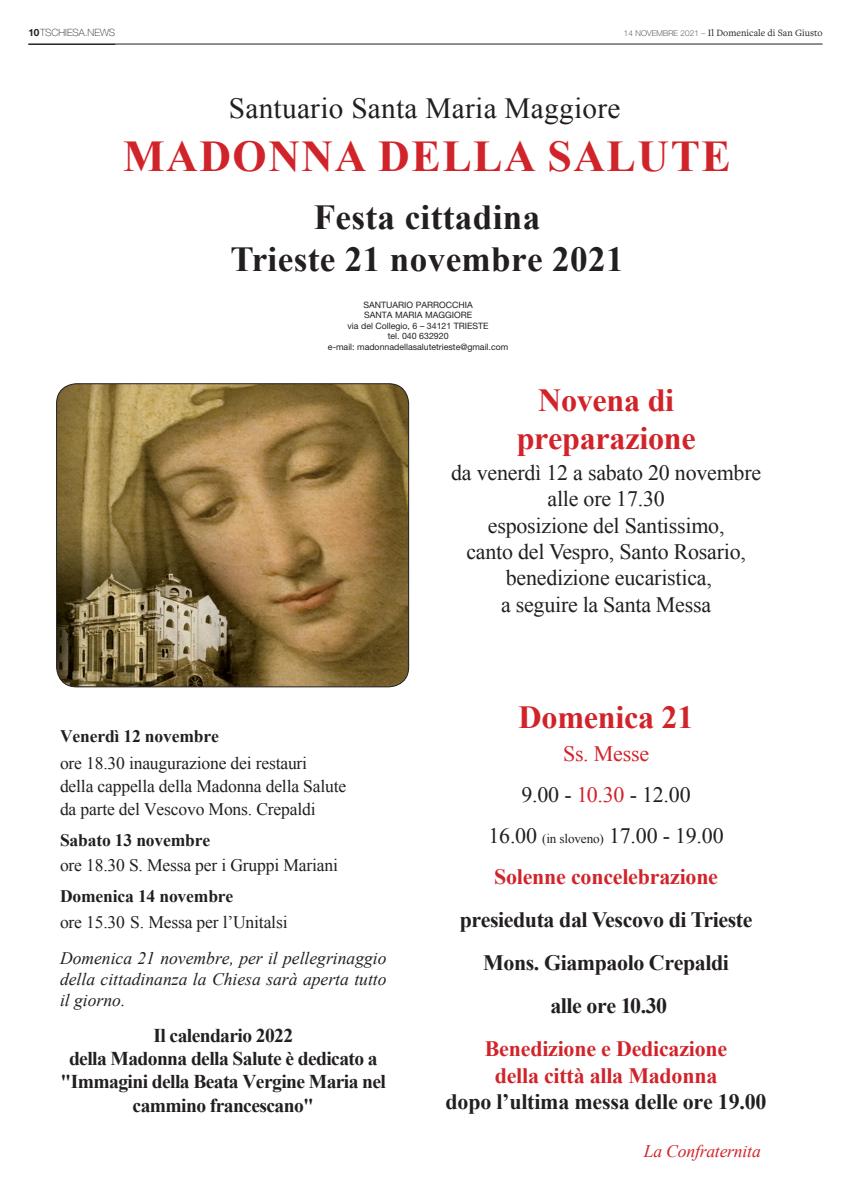
<style>
.page{position:relative;width:851px;height:1191px;background:#fff}
.page>*{position:absolute;margin:0;border:0;box-sizing:border-box;transform-origin:0 0}
.t1{font:700 43.9px "Times New Roman";letter-spacing:.035em;color:#d1232a}
.t2{font:700 35.1px/42.2px "Times New Roman";letter-spacing:.01em;color:#231f20;text-align:center}
.t3{font:700 32.2px/38.5px "Times New Roman";letter-spacing:-.01em;color:#d1232a;text-align:center}
.t4{font:29.3px "Times New Roman";letter-spacing:.01em;color:#231f20}
.t5{font:22px/26.3px "Times New Roman";letter-spacing:-.01em;color:#231f20;text-align:center}
.t6{font:700 22px/43px "Times New Roman";letter-spacing:-.01em;color:#231f20;text-align:center}
.t7{font:700 19.5px/23.4px "Times New Roman";letter-spacing:-.03em;color:#231f20;text-align:center}
.t8{font:17.6px/26px "Times New Roman";letter-spacing:-.01em;color:#231f20}
.t9{font:italic 17.6px/21.1px "Times New Roman";color:#231f20;text-align:justify}
.t10{font:italic 17.6px "Times New Roman";letter-spacing:-.01em;color:#d1232a}
.t11{font:10px "Freight Text Pro";color:#231f20}
.t12{font:100 10px "Helvetica Neue LT Std";color:#231f20}
.t13{font:8.8px/10.5px "Helvetica Neue LT Std";color:#231f20;text-align:center}
.s1{font-weight:700}
.s2{font-family:"Helvetica Neue LT Std";font-weight:100;font-size:8px}
.s3{color:#d1232a}
.s4{font-size:13.2px}
.s5{font-weight:700;color:#d1232a}
</style>
<div class="page">
<hr style="left:28px;top:44px;width:794px;height:1px;background:#231f20">
<img style="left:57px;top:384px;width:351px;height:303px">
<div style="left:56px;top:383px;width:353px;height:304px;border:1px solid #231f20;border-radius:20px"></div>
<p class="t12" style="left:28px;top:26px;width:88px"><span class="s1">10</span>TSCHIESA.NEWS</p>
<p class="t11" style="left:624px;top:26px;width:200px"><span class="s2">14 NOVEMBRE 2021 –</span> Il Domenicale di San Giusto</p>
<p class="t4" style="left:229px;top:88px;width:393px">Santuario Santa Maria Maggiore</p>
<p class="t1" style="left:123px;top:125px;width:609px">MADONNA DELLA SALUTE</p>
<p class="t2" style="left:230px;top:195px;width:394px">Festa cittadina<br>Trieste 21 novembre 2021</p>
<p class="t13" style="left:328px;top:299px;width:182px">SANTUARIO PARROCCHIA<br>SANTA MARIA MAGGIORE<br>via del Collegio, 6 – 34121 TRIESTE<br>tel. 040 632920<br>e-mail: madonnadellasalutetrieste@gmail.com</p>
<p class="t8" style="left:60px;top:722px;width:249px;line-height:26.6px"><span class="s1">Venerdì 12 novembre<br></span>ore 18.30 inaugurazione dei restauri</p>
<p class="t8" style="left:60px;top:774px;width:288px;line-height:23px">della cappella della Madonna della Salute da parte del Vescovo Mons. Crepaldi</p>
<p class="t8" style="left:60px;top:826px;width:279px"><span class="s1">Sabato 13 novembre<br></span>ore 18.30 S. Messa per i Gruppi Mariani</p>
<p class="t8" style="left:60px;top:883px;width:229px"><span class="s1">Domenica 14 novembre<br></span>ore 15.30 S. Messa per l’Unitalsi</p>
<p class="t9" style="left:60px;top:947px;width:328px">Domenica 21 novembre, per il pellegrinaggio della cittadinanza la Chiesa sarà aperta tutto il giorno.</p>
<p class="t7" style="left:61px;top:1022px;width:327px">Il calendario 2022<br>della Madonna della Salute è dedicato a "Immagini della Beata Vergine Maria nel cammino francescano"</p>
<p class="t3" style="left:516px;top:380px;width:180px">Novena di preparazione</p>
<p class="t5" style="left:451px;top:459px;width:311px">da venerdì 12 a sabato 20 novembre alle ore 17.30<br>esposizione del Santissimo,<br>canto del Vespro, Santo Rosario, benedizione eucaristica,<br>a seguire la Santa Messa</p>
<p class="t3" style="left:518px;top:697px;width:176px">Domenica 21</p>
<p class="t5" style="left:488px;top:733px;width:236px;line-height:41px"><span class="s3">Ss. Messe<br></span>9.00 - <span class="s3">10.30</span> - 12.00<br>16.00 <span class="s4">(in sloveno)</span> 17.00 - 19.00<br><span class="s5">Solenne concelebrazione</span></p>
<p class="t6" style="left:459px;top:898px;width:294px">presieduta dal Vescovo di Trieste<br>Mons. Giampaolo Crepaldi<br>alle ore 10.30<br><span class="s3">Benedizione e Dedicazione</span></p>
<p class="t6" style="left:445px;top:1061px;width:322px;line-height:26.3px"><span class="s3">della città alla Madonna<br></span>dopo l’ultima messa delle ore 19.00</p>
<p class="t10" style="left:643px;top:1139px;width:118px">La Confraternita</p>
</div>
